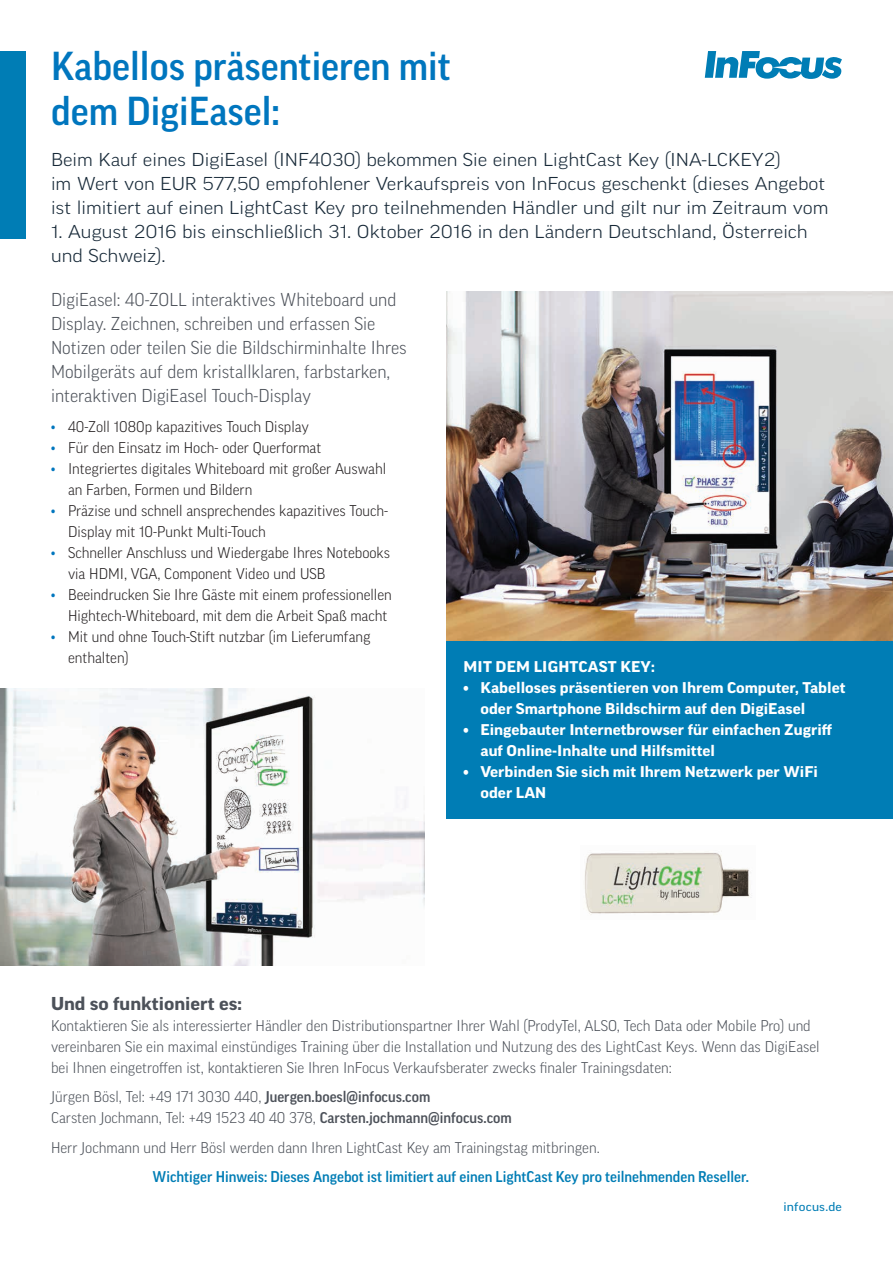
<style>
.page{position:relative;width:893px;height:1263px;background:#fff}
.page>*{position:absolute;margin:0;border:0;box-sizing:border-box;transform-origin:0 0}
.t1{font:500 39px/45px "Good Pro";color:#0076be}
.t2{font:300 expanded 18px/24px "Good Pro";color:#172938}
.t3{font:300 18px/24px "Good Pro";color:#4c5159}
.t4{font:700 expanded 18px "Good Pro";color:#4c5159}
.t5{font:300 15px/21px "Good Pro";color:#4c5159}
.t6{font:300 15px/21px "Good Pro";color:#231f20}
.t7{font:700 expanded 15px/21px "Good Pro";color:#fff}
.t8{font:500 15px "Good Pro";color:#007db5}
.t9{font:expanded 12px "Good Pro";letter-spacing:.015em;color:#007db5}
.s1{color:#0076be}
.s2{font-weight:500}
</style>
<div class="page">
<div style="left:446px;top:640px;width:447px;height:179px;background:#007db5"></div>
<svg style="left:705px;top:51px;width:137px;height:28px"></svg>
<div style="left:0;top:51px;width:26px;height:187px;background:#007db5"></div>
<img style="left:584px;top:851px;width:168px;height:64px">
<img style="left:446px;top:291px;width:447px;height:349px">
<img style="left:0;top:689px;width:425px;height:276px">
<h1 class="t1" style="left:51px;top:44px;width:401px">Kabellos präsentieren mit dem DigiEasel:</h1>
<p class="t2" style="left:51px;top:148px;width:779px">Beim Kauf eines DigiEasel (INF4030) bekommen Sie einen LightCast Key (INA-LCKEY2)<br>im Wert von EUR 577,50 empfohlener Verkaufspreis von InFocus geschenkt (dieses Angebot ist limitiert auf einen LightCast Key pro teilnehmenden Händler und gilt nur im Zeitraum vom</p>
<p class="t2" style="left:51px;top:219px;width:758px">1. August 2016 bis einschließlich 31. Oktober 2016 in den Ländern Deutschland, Österreich und Schweiz).</p>
<p class="t3" style="left:51px;top:288px;width:357px">DigiEasel: 40-ZOLL interaktives Whiteboard und Display. Zeichnen, schreiben und erfassen Sie Notizen oder teilen Sie die Bildschirminhalte Ihres Mobilgeräts auf dem kristallklaren, farbstarken, interaktiven DigiEasel Touch-Display</p>
<p class="t6" style="left:51px;top:416px;width:259px"><span class="s1">•</span> 40-Zoll 1080p kapazitives Touch Display</p>
<p class="t6" style="left:51px;top:437px;width:272px"><span class="s1">•</span> Für den Einsatz im Hoch- oder Querformat</p>
<p class="t6" style="left:68px;top:458px;width:320px;text-indent:-17px"><span class="s1">•</span> Integriertes digitales Whiteboard mit großer Auswahl an Farben, Formen und Bildern</p>
<p class="t6" style="left:68px;top:500px;width:322px;text-indent:-17px"><span class="s1">•</span> Präzise und schnell ansprechendes kapazitives Touch-<br>Display mit 10-Punkt Multi-Touch</p>
<p class="t6" style="left:68px;top:542px;width:324px;text-indent:-17px"><span class="s1">•</span> Schneller Anschluss und Wiedergabe Ihres Notebooks via HDMI, VGA, Component Video und USB</p>
<p class="t6" style="left:51px;top:584px;width:342px;text-align:right"><span class="s1">•</span> Beeindrucken Sie Ihre Gäste mit einem professionellen<br>Hightech-Whiteboard, mit dem die Arbeit Spaß macht</p>
<p class="t6" style="left:68px;top:626px;width:304px;text-indent:-17px"><span class="s1">•</span> Mit und ohne Touch-Stift nutzbar (im Lieferumfang enthalten)</p>
<p class="t7" style="left:464px;top:656px;width:193px">MIT DEM LIGHTCAST KEY:</p>
<p class="t7" style="left:480px;top:677px;width:366px;text-indent:-17px">• Kabelloses präsentieren von Ihrem Computer, Tablet oder Smartphone Bildschirm auf den DigiEasel</p>
<p class="t7" style="left:480px;top:719px;width:353px;text-indent:-17px">• Eingebauter Internetbrowser für einfachen Zugriff auf Online-Inhalte und Hilfsmittel</p>
<p class="t7" style="left:480px;top:761px;width:339px;text-indent:-17px">• Verbinden Sie sich mit Ihrem Netzwerk per WiFi oder LAN</p>
<p class="t4" style="left:51px;top:993px;width:192px">Und so funktioniert es:</p>
<p class="t5" style="left:51px;top:1015px;width:770px">Kontaktieren Sie als interessierter Händler den Distributionspartner Ihrer Wahl (ProdyTel, ALSO, Tech Data oder Mobile Pro) und vereinbaren Sie ein maximal einstündiges Training über die Installation und Nutzung des des LightCast Keys. Wenn das DigiEasel bei Ihnen eingetroffen ist, kontaktieren Sie Ihren InFocus Verkaufsberater zwecks finaler Trainingsdaten:</p>
<p class="t5" style="left:51px;top:1086px;width:462px">Jürgen Bösl, Tel: +49 171 3030 440, <span class="s2">Juergen.boesl@infocus.com<br></span>Carsten Jochmann, Tel: +49 1523 40 40 378, <span class="s2">Carsten.jochmann@infocus.com</span></p>
<p class="t5" style="left:51px;top:1137px;width:550px">Herr Jochmann und Herr Bösl werden dann Ihren LightCast Key am Trainingstag mitbringen.</p>
<p class="t8" style="left:152px;top:1168px;width:598px">Wichtiger Hinweis: Dieses Angebot ist limitiert auf einen LightCast Key pro teilnehmenden Reseller.</p>
<p class="t9" style="left:784px;top:1200px;width:60px">infocus.de</p>
</div>
